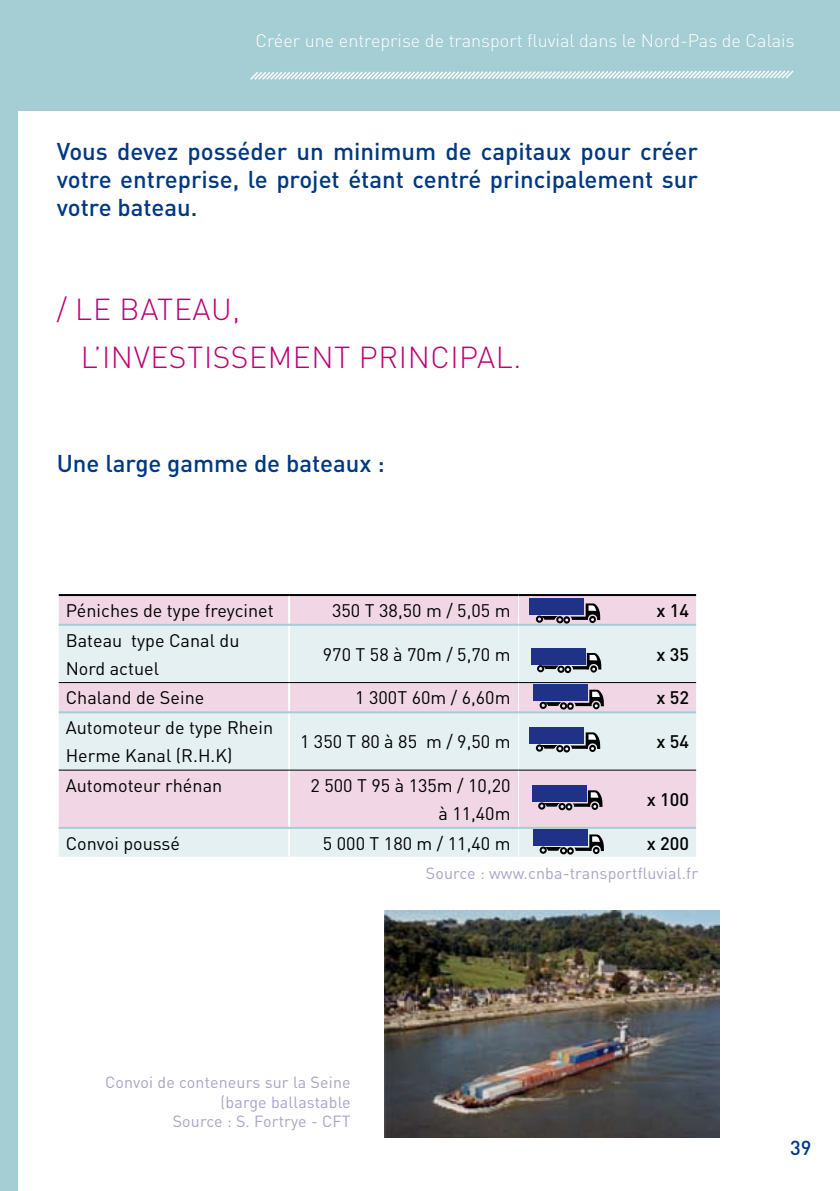
<style>
.page{position:relative;width:840px;height:1191px;background:#fff}
.page>*{position:absolute;margin:0;border:0;box-sizing:border-box;transform-origin:0 0}
.t1{font:300 30px "DIN Pro";letter-spacing:.02em;color:#bf0072}
.t2{font:500 24px/28px "DIN Pro";color:#003882;text-align:justify}
.t3{font:500 20px "DIN Pro";color:#003882}
.t4{font:18px/28px "DIN Pro";color:#000}
.t5{font:300 18px "DIN Pro";color:#fff}
.t6{font:500 18px "DIN Pro";color:#000}
.t7{font:16px/19.2px "DIN Pro";letter-spacing:.01em;color:#a6a4c8;text-align:right}
</style>
<div class="page">
<div style="left:0;top:0;width:839px;height:110px;background:#a5cdd4"></div>
<svg style="left:250px;top:70px;width:544px;height:10px"></svg>
<div style="left:0;top:1px;width:17px;height:1190px;background:#a5cdd4"></div>
<svg style="left:59px;top:596px;width:636px;height:28px;background:#efd6e4"></svg>
<svg style="left:59px;top:626px;width:636px;height:230px;background:#e7e5ec"></svg>
<hr style="left:288px;top:596px;width:2px;height:28px;background:#fff">
<hr style="left:288px;top:626px;width:2px;height:56px;background:#fff">
<hr style="left:288px;top:683px;width:2px;height:28px;background:#fff">
<hr style="left:288px;top:713px;width:2px;height:57px;background:#fff">
<hr style="left:288px;top:770px;width:2px;height:57px;background:#fff">
<hr style="left:288px;top:829px;width:2px;height:27px;background:#fff">
<svg style="left:518px;top:596px;width:1px;height:28px"></svg>
<hr style="left:518px;top:626px;width:1px;height:56px;background:#fff">
<svg style="left:518px;top:683px;width:1px;height:28px"></svg>
<hr style="left:518px;top:713px;width:1px;height:57px;background:#fff">
<hr style="left:518px;top:770px;width:1px;height:57px;background:#fff">
<svg style="left:518px;top:829px;width:1px;height:27px"></svg>
<hr style="left:59px;top:594px;width:230px;height:2px;background:#000">
<hr style="left:289px;top:594px;width:229px;height:2px;background:#000">
<hr style="left:518px;top:594px;width:177px;height:2px;background:#000">
<hr style="left:59px;top:624px;width:230px;height:2px;background:#a5cdd4">
<hr style="left:289px;top:624px;width:229px;height:2px;background:#a5cdd4">
<hr style="left:518px;top:624px;width:177px;height:2px;background:#a5cdd4">
<hr style="left:59px;top:711px;width:230px;height:2px;background:#a5cdd4">
<hr style="left:289px;top:711px;width:229px;height:2px;background:#a5cdd4">
<hr style="left:518px;top:711px;width:177px;height:2px;background:#a5cdd4">
<hr style="left:59px;top:827px;width:230px;height:2px;background:#a5cdd4">
<hr style="left:289px;top:827px;width:229px;height:2px;background:#a5cdd4">
<hr style="left:518px;top:827px;width:177px;height:2px;background:#a5cdd4">
<hr style="left:59px;top:682px;width:230px;height:1px;background:#000">
<hr style="left:289px;top:682px;width:229px;height:1px;background:#000">
<hr style="left:518px;top:682px;width:177px;height:1px;background:#000">
<hr style="left:59px;top:769px;width:230px;height:1px;background:#000">
<hr style="left:289px;top:769px;width:229px;height:1px;background:#000">
<hr style="left:518px;top:769px;width:177px;height:1px;background:#000">
<div style="left:529px;top:598px;width:54px;height:17px;background:#1f3288"></div>
<div style="left:535px;top:615px;width:8px;height:8px;border:2px solid #000;border-radius:50%"></div>
<svg style="left:540px;top:603px;width:60px;height:20px"></svg>
<div style="left:530px;top:648px;width:54px;height:16px;background:#1f3288"></div>
<div style="left:536px;top:665px;width:8px;height:7px;border:2px solid #000;border-radius:50%"></div>
<svg style="left:541px;top:653px;width:60px;height:20px"></svg>
<div style="left:533px;top:685px;width:54px;height:16px;background:#1f3288"></div>
<div style="left:539px;top:701px;width:7px;height:8px;border:2px solid #000;border-radius:50%"></div>
<svg style="left:544px;top:689px;width:59px;height:21px"></svg>
<div style="left:529px;top:727px;width:54px;height:16px;background:#1f3288"></div>
<div style="left:535px;top:744px;width:8px;height:7px;border:2px solid #000;border-radius:50%"></div>
<svg style="left:540px;top:732px;width:60px;height:20px"></svg>
<div style="left:531px;top:785px;width:55px;height:16px;background:#1f3288"></div>
<div style="left:538px;top:802px;width:7px;height:7px;border:2px solid #000;border-radius:50%"></div>
<svg style="left:542px;top:790px;width:60px;height:20px"></svg>
<div style="left:533px;top:829px;width:54px;height:17px;background:#1f3288"></div>
<div style="left:539px;top:846px;width:7px;height:7px;border:2px solid #000;border-radius:50%"></div>
<svg style="left:544px;top:834px;width:59px;height:20px"></svg>
<img style="left:384px;top:910px;width:335px;height:227px">
<p class="t5" style="left:255px;top:28px;width:540px">Créer une entreprise de transport fluvial dans le Nord-Pas de Calais</p>
<h2 class="t2" style="left:57px;top:136px;width:642px">Vous devez posséder un minimum de capitaux pour créer votre entreprise, le projet étant centré principalement sur votre bateau.</h2>
<h1 class="t1" style="left:57px;top:289px;width:82px">/ Le bateau</h1>
<h1 class="t1" style="left:232px;top:289px;width:9px">,</h1>
<h1 class="t1" style="left:81px;top:337px;width:150px">l’investisse</h1>
<h1 class="t1" style="left:267px;top:337px;width:44px">ment</h1>
<h1 class="t1" style="left:359px;top:337px;width:118px">principal</h1>
<h1 class="t1" style="left:513px;top:337px;width:9px">.</h1>
<h2 class="t2" style="left:57px;top:448px;width:329px">Une large gamme de bateaux :</h2>
<p class="t4" style="left:66px;top:595px;width:209px">Péniches de type freycinet</p>
<p class="t4" style="left:332px;top:595px;width:180px">350 T 38,50 m / 5,05 m</p>
<p class="t6" style="left:656px;top:598px;width:34px">x 14</p>
<p class="t4" style="left:66px;top:625px;width:175px">Bateau type Canal du<br>Nord actuel</p>
<p class="t4" style="left:323px;top:639px;width:189px">970 T 58 à 70m / 5,70 m</p>
<p class="t6" style="left:656px;top:642px;width:34px">x 35</p>
<p class="t4" style="left:66px;top:683px;width:140px">Chaland de Seine</p>
<p class="t4" style="left:355px;top:683px;width:157px">1 300T 60m / 6,60m</p>
<p class="t6" style="left:656px;top:685px;width:34px">x 52</p>
<p class="t4" style="left:66px;top:713px;width:209px">Automoteur de type Rhein<br>Herme Kanal (R.H.K)</p>
<p class="t4" style="left:300px;top:727px;width:212px">1 350 T 80 à 85 m / 9,50 m</p>
<p class="t6" style="left:656px;top:729px;width:34px">x 54</p>
<p class="t4" style="left:66px;top:770px;width:158px">Automoteur rhénan</p>
<p class="t4" style="left:310px;top:770px;width:201px;text-align:right">2 500 T 95 à 135m / 10,20 à 11,40m</p>
<p class="t6" style="left:646px;top:787px;width:44px">x 100</p>
<p class="t4" style="left:66px;top:828px;width:116px">Convoi poussé</p>
<p class="t4" style="left:323px;top:828px;width:189px">5 000 T 180 m / 11,40 m</p>
<p class="t6" style="left:646px;top:831px;width:44px">x 200</p>
<p class="t7" style="left:425px;top:862px;width:274px">Source : www.cnba-transportfluvial.fr</p>
<p class="t7" style="left:105px;top:1072px;width:247px">Convoi de conteneurs sur la Seine (barge ballastable<br>Source : S. Fortrye - CFT</p>
<p class="t3" style="left:789px;top:1134px;width:23px">39</p>
</div>
